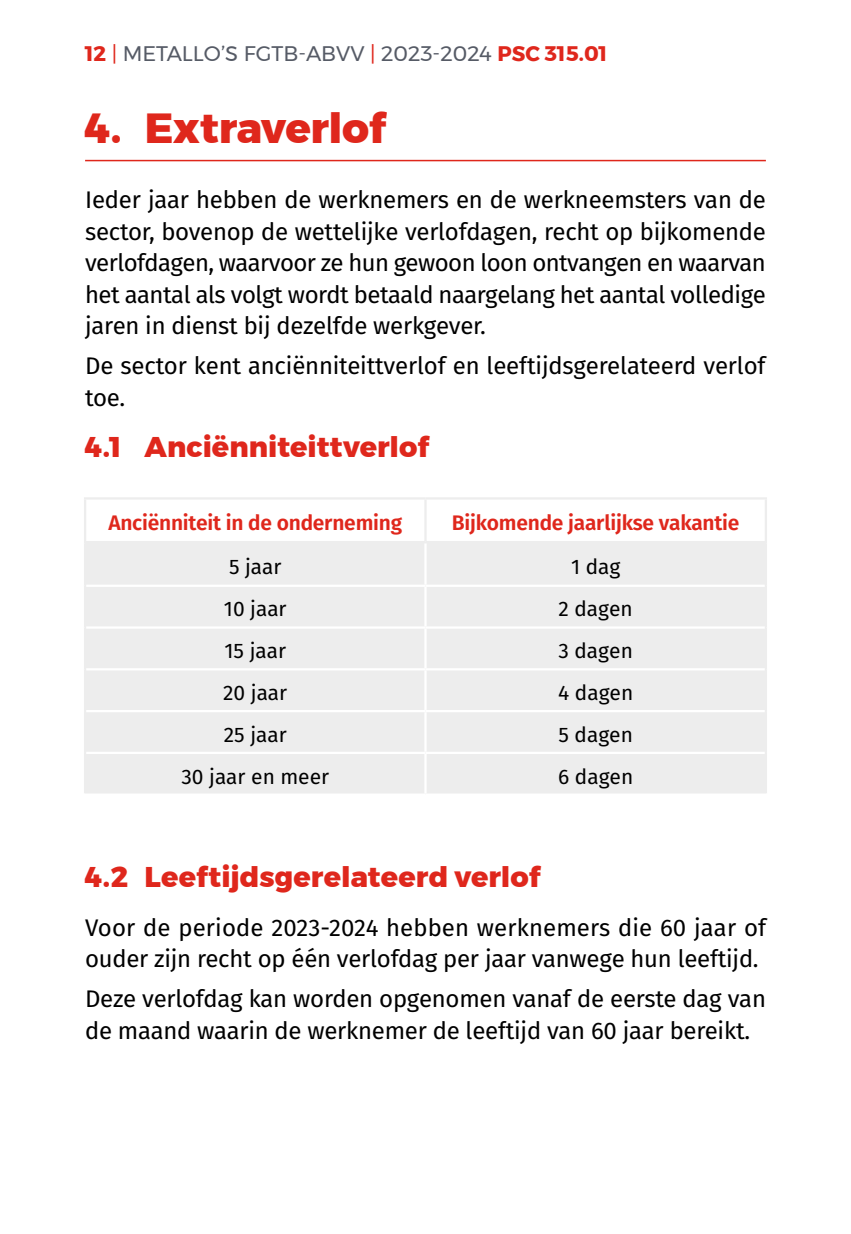
<style>
.page{position:relative;width:851px;height:1234px;background:#fff}
.page>*{position:absolute;margin:0;border:0;box-sizing:border-box;transform-origin:0 0}
.t1{font:800 42px "Montserrat";letter-spacing:-.01em;color:#df271c}
.t2{font:800 28.5px "Montserrat";color:#df271c}
.t3{font:24px/31.5px "Fira Sans";letter-spacing:-.01em;color:#000}
.t4{font:21px "Fira Sans";color:#000}
.t5{font:600 21px "Fira Sans";letter-spacing:-.01em;color:#df271c}
.t6{font:21px "Montserrat";color:#565b66}
.s1{font-weight:700;color:#df271c}
.s2{color:#df271c}
</style>
<div class="page">
<hr style="left:85px;top:160px;width:680px;height:1px;background:#df271c">
<div style="left:86px;top:543px;width:678px;height:250px;background:#ededed"></div>
<hr style="left:84px;top:499px;width:2px;height:42px;background:#ededed">
<hr style="left:424px;top:499px;width:2px;height:42px;background:#ededed">
<hr style="left:764px;top:499px;width:2px;height:42px;background:#ededed">
<hr style="left:84px;top:543px;width:2px;height:42px;background:#ededed">
<hr style="left:764px;top:543px;width:2px;height:42px;background:#ededed">
<hr style="left:84px;top:585px;width:2px;height:42px;background:#ededed">
<hr style="left:764px;top:585px;width:2px;height:42px;background:#ededed">
<hr style="left:84px;top:627px;width:2px;height:42px;background:#ededed">
<hr style="left:764px;top:627px;width:2px;height:42px;background:#ededed">
<hr style="left:84px;top:669px;width:2px;height:42px;background:#ededed">
<hr style="left:764px;top:669px;width:2px;height:42px;background:#ededed">
<hr style="left:84px;top:711px;width:2px;height:41px;background:#ededed">
<hr style="left:764px;top:711px;width:2px;height:41px;background:#ededed">
<hr style="left:84px;top:752px;width:2px;height:41px;background:#ededed">
<hr style="left:764px;top:752px;width:2px;height:41px;background:#ededed">
<hr style="left:424px;top:543px;width:2px;height:41px;background:#fff">
<hr style="left:86px;top:584px;width:339px;height:2px;background:#fff">
<hr style="left:425px;top:584px;width:339px;height:2px;background:#fff">
<hr style="left:424px;top:586px;width:2px;height:40px;background:#fff">
<hr style="left:86px;top:626px;width:339px;height:2px;background:#fff">
<hr style="left:425px;top:626px;width:339px;height:2px;background:#fff">
<hr style="left:424px;top:628px;width:2px;height:40px;background:#fff">
<hr style="left:86px;top:668px;width:339px;height:2px;background:#fff">
<hr style="left:425px;top:668px;width:339px;height:2px;background:#fff">
<hr style="left:424px;top:670px;width:2px;height:39px;background:#fff">
<hr style="left:86px;top:709px;width:339px;height:3px;background:#fff">
<hr style="left:425px;top:709px;width:339px;height:3px;background:#fff">
<hr style="left:424px;top:712px;width:2px;height:39px;background:#fff">
<hr style="left:86px;top:751px;width:339px;height:2px;background:#fff">
<hr style="left:425px;top:751px;width:339px;height:2px;background:#fff">
<hr style="left:424px;top:753px;width:2px;height:40px;background:#fff">
<hr style="left:84px;top:497px;width:341px;height:2px;background:#ededed">
<hr style="left:425px;top:497px;width:341px;height:2px;background:#ededed">
<hr style="left:84px;top:541px;width:341px;height:2px;background:#ededed">
<hr style="left:425px;top:541px;width:341px;height:2px;background:#ededed">
<p class="t6" style="left:85px;top:41px;width:523px"><span class="s1">12</span> <span class="s2">|</span> METALLO’S FGTB-ABVV <span class="s2">|</span> 2023-2024 <span class="s1">PSC 315.01</span></p>
<h1 class="t1" style="left:85px;top:102px;width:302px">4. Extraverlof</h1>
<p class="t3" style="left:85px;top:183px;width:682px;text-align:justify">Ieder jaar hebben de werknemers en de werkneemsters van de sector, bovenop de wettelijke verlofdagen, recht op bijkomende verlofdagen, waarvoor ze hun gewoon loon ontvangen en waarvan het aantal als volgt wordt betaald naargelang het aantal volledige jaren in dienst bij dezelfde werkgever.</p>
<p class="t3" style="left:85px;top:349px;width:682px">De sector kent anciënniteittverlof en leeftijdsgerelateerd verlof toe.</p>
<p class="t2" style="left:85px;top:429px;width:345px">4.1 Anciënniteittverlof</p>
<p class="t5" style="left:108px;top:505px;width:295px">Anciënniteit in de onderneming</p>
<p class="t5" style="left:452px;top:505px;width:289px">Bijkomende jaarlijkse vakantie</p>
<p class="t4" style="left:229px;top:550px;width:54px">5 jaar</p>
<p class="t4" style="left:571px;top:550px;width:51px">1 dag</p>
<p class="t4" style="left:224px;top:593px;width:64px">10 jaar</p>
<p class="t4" style="left:558px;top:593px;width:76px">2 dagen</p>
<p class="t4" style="left:224px;top:635px;width:63px">15 jaar</p>
<p class="t4" style="left:558px;top:635px;width:76px">3 dagen</p>
<p class="t4" style="left:223px;top:676px;width:66px">20 jaar</p>
<p class="t4" style="left:558px;top:676px;width:76px">4 dagen</p>
<p class="t4" style="left:224px;top:718px;width:64px">25 jaar</p>
<p class="t4" style="left:558px;top:718px;width:76px">5 dagen</p>
<p class="t4" style="left:181px;top:760px;width:149px">30 jaar en meer</p>
<p class="t4" style="left:558px;top:760px;width:76px">6 dagen</p>
<p class="t2" style="left:85px;top:859px;width:457px">4.2 Leeftijdsgerelateerd verlof</p>
<p class="t3" style="left:85px;top:910px;width:682px">Voor de periode 2023-2024 hebben werknemers die 60 jaar of ouder zijn recht op één verlofdag per jaar vanwege hun leeftijd.</p>
<p class="t3" style="left:85px;top:982px;width:682px">Deze verlofdag kan worden opgenomen vanaf de eerste dag van de maand waarin de werknemer de leeftijd van 60 jaar bereikt.</p>
</div>
